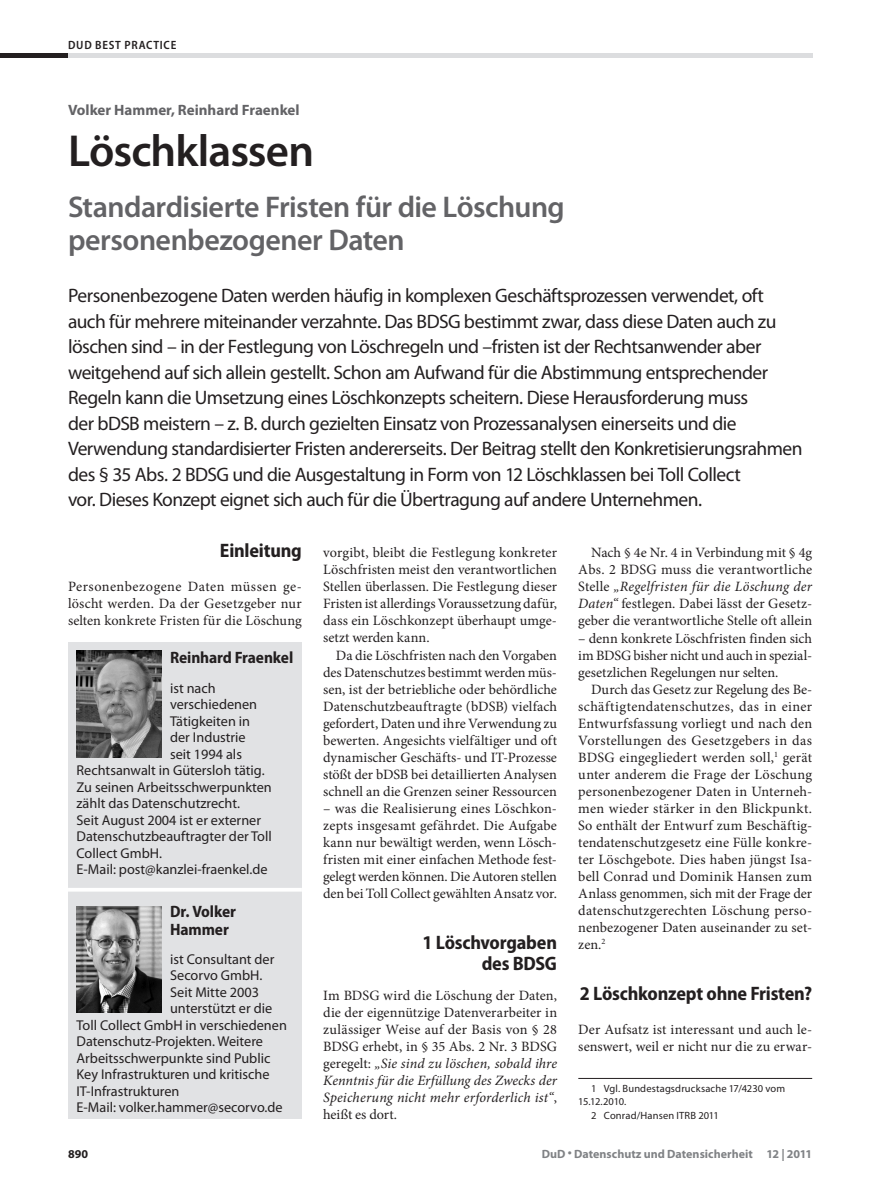
<style>
.page{position:relative;width:893px;height:1187px;background:#fff}
.page>*{position:absolute;margin:0;border:0;box-sizing:border-box;transform-origin:0 0}
.t1{font:600 45px "Myriad Pro";letter-spacing:-.02em;color:#231f20}
.t2{font:600 30px/33px "Myriad Pro";letter-spacing:-.015em;color:#636366}
.t3{font:19.5px/25.5px "Myriad Pro";letter-spacing:-.03em;color:#231f20}
.t4{font:700 semi-condensed 19.5px/21px "Myriad Pro";letter-spacing:-.01em;color:#231f20;text-align:right}
.t5{font:700 semi-condensed 16.5px/17.4px "Myriad Pro";letter-spacing:-.005em;color:#231f20}
.t6{font:700 15px "Myriad Pro";color:#636366}
.t7{font:14.25px/17px "Minion Pro";color:#231f20;text-align:justify}
.t8{font:14.25px "Myriad Pro";color:#231f20}
.t9{font:700 12px "Myriad Pro";color:#808285}
.t10{font:600 semi-condensed 12px "Myriad Pro";color:#231f20}
.t11{font:700 12px "Myriad Pro";color:#231f20}
.t12{font:10.5px "Myriad Pro";letter-spacing:.01em;color:#231f20}
.s1{font-style:italic}
</style>
<div class="page">
<hr style="left:0;top:53px;width:68px;height:4px;background:#231f20">
<hr style="left:68px;top:53px;width:744px;height:4px;background:#dcdddf">
<hr style="left:578px;top:1077px;width:234px;height:1px;background:#231f20">
<div style="left:68px;top:642px;width:234px;height:476px;background:#e1e2e4"></div>
<svg style="left:68px;top:888px;width:234px;height:3px"></svg>
<img style="left:77px;top:651px;width:84px;height:106px">
<img style="left:77px;top:906px;width:84px;height:106px">
<p class="t10" style="left:68px;top:39px;width:42px">DUD BEST</p>
<p class="t10" style="left:125px;top:39px;width:15px">PRACTICE</p>
<p class="t6" style="left:68px;top:100px;width:233px">Volker Hammer, Reinhard Fraenkel</p>
<h1 class="t1" style="left:68px;top:122px;width:248px">Löschklassen</h1>
<h2 class="t2" style="left:68px;top:190px;width:498px">Standardisierte Fristen für die Löschung personenbezogener Daten</h2>
<p class="t3" style="left:68px;top:282px;width:736px">Personenbezogene Daten werden häufig in komplexen Geschäftsprozessen verwendet, oft auch für mehrere miteinander verzahnte. Das BDSG bestimmt zwar, dass diese Daten auch zu löschen sind – in der Festlegung von Löschregeln und –fristen ist der Rechtsanwender aber weitgehend auf sich allein gestellt. Schon am Aufwand für die Abstimmung entsprechender Regeln kann die Umsetzung eines Löschkonzepts scheitern. Diese Herausforderung muss<br>der bDSB meistern – z. B. durch gezielten Einsatz von Prozessanalysen einerseits und die Verwendung standardisierter Fristen andererseits. Der Beitrag stellt den Konkretisierungsrahmen des § 35 Abs. 2 BDSG und die Ausgestaltung in Form von 12 Löschklassen bei Toll Collect<br>vor. Dieses Konzept eignet sich auch für die Übertragung auf andere Unternehmen.</p>
<h3 class="t4" style="left:220px;top:540px;width:83px">Einleitung</h3>
<p class="t7" style="left:68px;top:578px;width:235px">Personenbezogene Daten müssen ge&shy;löscht werden. Da der Gesetzgeber nur selten konkrete Fristen für die Löschung</p>
<p class="t7" style="left:323px;top:544px;width:235px">vorgibt, bleibt die Festlegung konkreter Löschfristen meist den verantwortlichen Stellen überlassen. Die Festlegung dieser Fristen ist allerdings Voraussetzung dafür, dass ein Löschkonzept überhaupt umge&shy;setzt werden kann.</p>
<p class="t7" style="left:323px;top:646px;width:235px;text-indent:13px">Da die Löschfristen nach den Vorgaben des Datenschutzes bestimmt werden müs&shy;sen, ist der betriebliche oder behördliche Datenschutzbeauftragte (bDSB) vielfach gefordert, Daten und ihre Verwendung zu bewerten. Angesichts vielfältiger und oft dynamischer Geschäfts- und IT-Prozesse stößt der bDSB bei detaillierten Analysen schnell an die Grenzen seiner Ressourcen</p>
<p class="t7" style="left:323px;top:799px;width:235px">– was die Realisierung eines Löschkon&shy;zepts insgesamt gefährdet. Die Aufgabe kann nur bewältigt werden, wenn Lösch&shy;fristen mit einer einfachen Methode fest&shy;gelegt werden können. Die Autoren stellen den bei Toll Collect gewählten Ansatz vor.</p>
<h3 class="t4" style="left:422px;top:931px;width:136px">1 Löschvorgaben des BDSG</h3>
<p class="t7" style="left:323px;top:986px;width:235px">Im BDSG wird die Löschung der Daten, die der eigennützige Datenverarbeiter in zulässiger Weise auf der Basis von § 28<br>BDSG erhebt, in § 35 Abs. 2 Nr. 3 BDSG geregelt: <span class="s1">„Sie sind zu löschen, sobald ihre Kenntnis für die Erfüllung des Zwecks der Speicherung nicht mehr erforderlich ist“</span>, heißt es dort.</p>
<p class="t7" style="left:578px;top:544px;width:235px;text-indent:13px">Nach § 4e Nr. 4 in Verbindung mit § 4g Abs. 2 BDSG muss die verantwortliche Stelle <span class="s1">„Regelfristen für die Löschung der Daten“</span> festlegen. Dabei lässt der Gesetz&shy;geber die verantwortliche Stelle oft allein</p>
<p class="t7" style="left:578px;top:629px;width:235px">– denn konkrete Löschfristen finden sich im BDSG bisher nicht und auch in spezial&shy;gesetzlichen Regelungen nur selten.</p>
<p class="t7" style="left:578px;top:680px;width:235px;text-indent:13px">Durch das Gesetz zur Regelung des Be&shy;schäftigtendatenschutzes, das in einer Entwurfsfassung vorliegt und nach den Vorstellungen des Gesetzgebers in das BDSG eingegliedert werden soll,<sup>1</sup> gerät unter anderem die Frage der Löschung personenbezogener Daten in Unterneh&shy;men wieder stärker in den Blickpunkt.<br>So enthält der Entwurf zum Beschäftig&shy;tendatenschutzgesetz eine Fülle konkre&shy;ter Löschgebote. Dies haben jüngst Isa&shy;bell Conrad und Dominik Hansen zum Anlass genommen, sich mit der Frage der datenschutzgerechten Löschung perso&shy;nenbezogener Daten auseinander zu set&shy;zen.<sup>2</sup></p>
<h3 class="t4" style="left:580px;top:982px;width:234px">2 Löschkonzept ohne Fristen?</h3>
<p class="t7" style="left:578px;top:1020px;width:235px">Der Aufsatz ist interessant und auch le&shy;senswert, weil er nicht nur die zu erwar-</p>
<p class="t12" style="left:591px;top:1081px;width:196px">1 Vgl. Bundestagsdrucksache 17/4230 vom</p>
<p class="t12" style="left:578px;top:1095px;width:50px">15.12.2010.</p>
<p class="t12" style="left:591px;top:1108px;width:129px">2 Conrad/Hansen ITRB 2011</p>
<p class="t5" style="left:170px;top:649px;width:125px">Reinhard Fraenkel</p>
<p class="t8" style="left:170px;top:679px;width:47px">ist nach</p>
<p class="t8" style="left:170px;top:695px;width:89px">verschiedenen</p>
<p class="t8" style="left:170px;top:712px;width:82px">Tätigkeiten in</p>
<p class="t8" style="left:170px;top:728px;width:77px">der Industrie</p>
<p class="t8" style="left:170px;top:745px;width:73px">seit 1994 als</p>
<p class="t8" style="left:77px;top:761px;width:190px">Rechtsanwalt in Gütersloh tätig.</p>
<p class="t8" style="left:77px;top:778px;width:197px">Zu seinen Arbeitsschwerpunkten</p>
<p class="t8" style="left:77px;top:794px;width:165px">zählt das Datenschutzrecht.</p>
<p class="t8" style="left:77px;top:811px;width:186px">Seit August 2004 ist er externer</p>
<p class="t8" style="left:77px;top:827px;width:197px">Datenschutzbeauftragter der Toll</p>
<p class="t8" style="left:77px;top:844px;width:87px">Collect GmbH.</p>
<p class="t8" style="left:77px;top:860px;width:193px">E-Mail: post@kanzlei-fraenkel.de</p>
<p class="t5" style="left:170px;top:903px;width:67px">Dr. Volker<br>Hammer</p>
<p class="t8" style="left:170px;top:950px;width:106px">ist Consultant der</p>
<p class="t8" style="left:170px;top:966px;width:94px">Secorvo GmbH.</p>
<p class="t8" style="left:170px;top:983px;width:90px">Seit Mitte 2003</p>
<p class="t8" style="left:170px;top:999px;width:104px">unterstützt er die</p>
<p class="t8" style="left:77px;top:1016px;width:212px">Toll Collect GmbH in verschiedenen</p>
<p class="t8" style="left:77px;top:1032px;width:188px">Datenschutz-Projekten. Weitere</p>
<p class="t8" style="left:77px;top:1049px;width:195px">Arbeitsschwerpunkte sind Public</p>
<p class="t8" style="left:77px;top:1065px;width:195px">Key Infrastrukturen und kritische</p>
<p class="t8" style="left:77px;top:1082px;width:104px">IT-Infrastrukturen</p>
<p class="t8" style="left:77px;top:1098px;width:208px">E-Mail: volker.hammer@secorvo.de</p>
<p class="t11" style="left:68px;top:1145px;width:22px">890</p>
<p class="t9" style="left:542px;top:1145px;width:272px">DuD • Datenschutz und Datensicherheit 12 | 2011</p>
</div>
